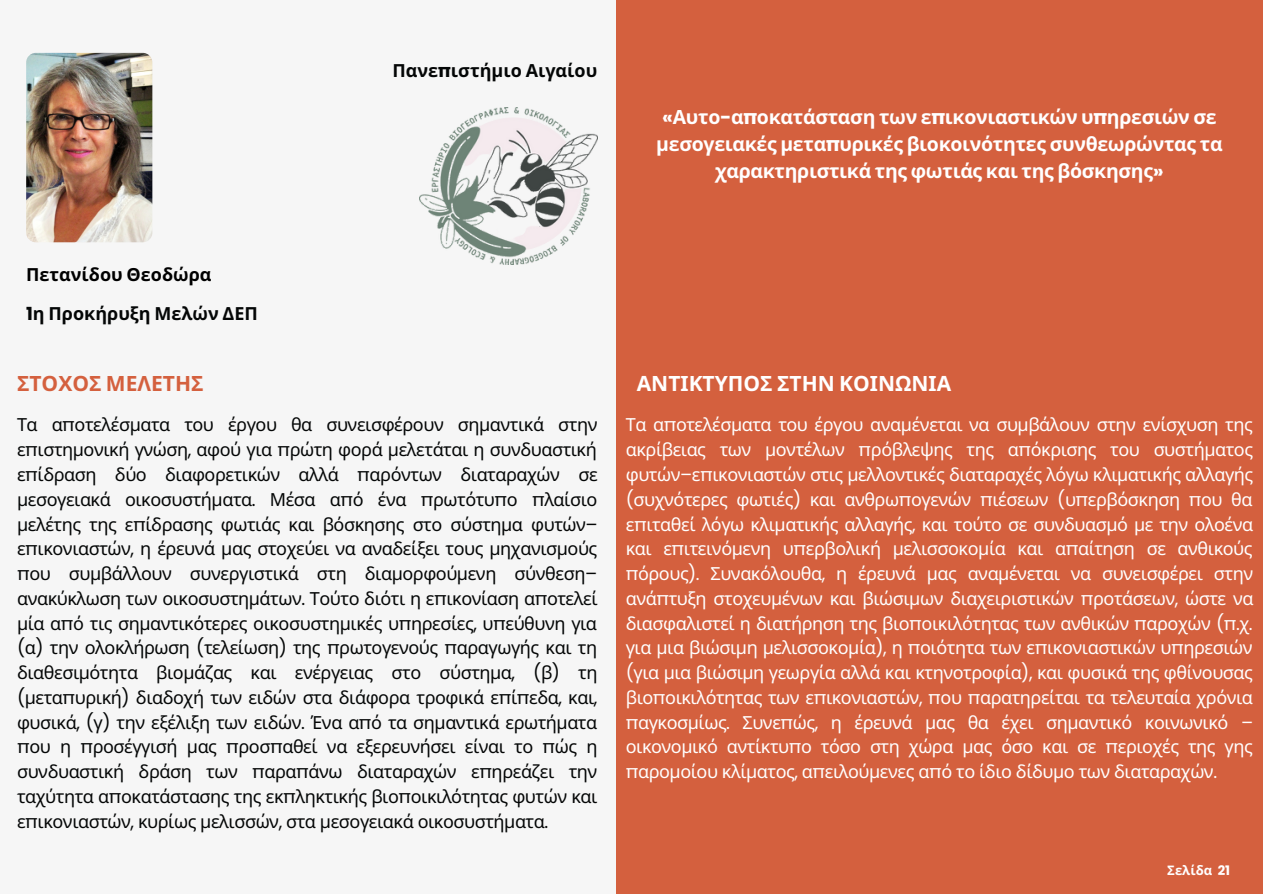
<style>
.page{position:relative;width:1263px;height:894px;background:#fff}
.page>*{position:absolute;margin:0;border:0;box-sizing:border-box;transform-origin:0 0}
.t1{font:700 21px "Noto Sans";color:#fff}
.t2{font:700 21px "Noto Sans";color:#d4603e}
.t3{font:700 19.5px/27px "Noto Sans";letter-spacing:-.015em;color:#fff;text-align:center}
.t4{font:18px/24.8px "Noto Sans";letter-spacing:-.025em;color:#040606;text-align:justify}
.t5{font:18px/24.8px "Noto Sans";letter-spacing:-.025em;color:#fff;text-align:justify}
.t6{font:700 18px "Noto Sans";color:#040606}
.t7{font:700 18px "Noto Sans";color:#000}
.t8{font:700 13.05px "Noto Sans";color:#fff}
.s1{font-family:"Poppins"}
</style>
<div class="page">
<div style="left:0;top:0;width:1263px;height:893px;background:#f6f6f6"></div>
<div style="left:616px;top:0;width:647px;height:893px;background:#d4603e"></div>
<img style="left:419px;top:107px;width:179px;height:157px">
<img style="left:26px;top:53px;width:126px;height:189px;border-radius:10px">
<p class="t7" style="left:26px;top:261px;width:187px">Πετανίδου Θεοδώρα</p>
<p class="t6" style="left:26px;top:300px;width:233px"><span class="s1">1</span>η Προκήρυξη Μελών ΔΕΠ</p>
<p class="t6" style="left:392px;top:58px;width:206px">Πανε<span class="s1">π</span>ιστήμιο Αιγαίου</p>
<p class="t3" style="left:656px;top:103px;width:568px"><span class="s1">«</span>Αυτο<span class="s1">-</span>α<span class="s1">π</span>οκατάσταση των ε<span class="s1">π</span>ικονιαστικών υ<span class="s1">π</span>ηρεσιών σε μεσογειακές μετα<span class="s1">π</span>υρικές βιοκοινότητες συνθεωρώντας τα χαρακτηριστικά της φωτιάς και της βόσκησης<span class="s1">»</span></p>
<p class="t2" style="left:17px;top:369px;width:188px">ΣΤΟΧΟΣ ΜΕΛΕΤΗΣ</p>
<p class="t1" style="left:637px;top:369px;width:316px">ΑΝΤΙΚΤΥΠΟΣ ΣΤΗΝ ΚΟΙΝΩΝΙΑ</p>
<p class="t4" style="left:17px;top:412px;width:582px">Τα α<span class="s1">π</span>οτελέσματα του έργου θα συνεισφέρουν σημαντικά στην ε<span class="s1">π</span>ιστημονική γνώση<span class="s1">,</span> αφού για <span class="s1">π</span>ρώτη φορά μελετάται η συνδυαστική ε<span class="s1">π</span>ίδραση δύο διαφορετικών αλλά <span class="s1">π</span>αρόντων διαταραχών σε μεσογειακά οικοσυστήματα<span class="s1">.</span> Μέσα α<span class="s1">π</span>ό ένα <span class="s1">π</span>ρωτότυ<span class="s1">π</span>ο <span class="s1">π</span>λαίσιο μελέτης της ε<span class="s1">π</span>ίδρασης φωτιάς και βόσκησης στο σύστημα φυτών<span class="s1">– </span>ε<span class="s1">π</span>ικονιαστών<span class="s1">,</span> η έρευνά μας στοχεύει να αναδείξει τους μηχανισμούς <span class="s1">π</span>ου συμβάλλουν συνεργιστικά στη διαμορφούμενη σύνθεση<span class="s1">– </span>ανακύκλωση των οικοσυστημάτων<span class="s1">.</span> Τούτο διότι η ε<span class="s1">π</span>ικονίαση α<span class="s1">π</span>οτελεί μία α<span class="s1">π</span>ό τις σημαντικότερες οικοσυστημικές υ<span class="s1">π</span>ηρεσίες<span class="s1">,</span> υ<span class="s1">π</span>εύθυνη για <span class="s1">(</span>α<span class="s1">)</span> την ολοκλήρωση <span class="s1">(</span>τελείωση<span class="s1">)</span> της <span class="s1">π</span>ρωτογενούς <span class="s1">π</span>αραγωγής και τη διαθεσιμότητα βιομάζας και ενέργειας στο σύστημα<span class="s1">, (</span>β<span class="s1">)</span> τη <span class="s1">(</span>μετα<span class="s1">π</span>υρική<span class="s1">)</span> διαδοχή των ειδών στα διάφορα τροφικά ε<span class="s1">π</span>ί<span class="s1">π</span>εδα<span class="s1">,</span> και<span class="s1">, </span>φυσικά<span class="s1">, (</span>γ<span class="s1">)</span> την εξέλιξη των ειδών<span class="s1">.</span> Ένα α<span class="s1">π</span>ό τα σημαντικά ερωτήματα <span class="s1">π</span>ου η <span class="s1">π</span>ροσέγγισή μας <span class="s1">π</span>ροσ<span class="s1">π</span>αθεί να εξερευνήσει είναι το <span class="s1">π</span>ώς η συνδυαστική δράση των <span class="s1">π</span>αρα<span class="s1">π</span>άνω διαταραχών ε<span class="s1">π</span>ηρεάζει την ταχύτητα α<span class="s1">π</span>οκατάστασης της εκ<span class="s1">π</span>ληκτικής βιο<span class="s1">π</span>οικιλότητας φυτών και ε<span class="s1">π</span>ικονιαστών<span class="s1">,</span> κυρίως μελισσών<span class="s1">,</span> στα μεσογειακά οικοσυστήματα<span class="s1">.</span></p>
<p class="t5" style="left:626px;top:412px;width:629px">Τα α<span class="s1">π</span>οτελέσματα του έργου αναμένεται να συμβάλουν στην ενίσχυση της ακρίβειας των μοντέλων <span class="s1">π</span>ρόβλεψης της α<span class="s1">π</span>όκρισης του συστήματος φυτών<span class="s1">–</span>ε<span class="s1">π</span>ικονιαστών στις μελλοντικές διαταραχές λόγω κλιματικής αλλαγής <span class="s1">(</span>συχνότερες φωτιές<span class="s1">)</span> και ανθρω<span class="s1">π</span>ογενών <span class="s1">π</span>ιέσεων <span class="s1">(</span>υ<span class="s1">π</span>ερβόσκηση <span class="s1">π</span>ου θα ε<span class="s1">π</span>ιταθεί λόγω κλιματικής αλλαγής<span class="s1">,</span> και τούτο σε συνδυασμό με την ολοένα και ε<span class="s1">π</span>ιτεινόμενη υ<span class="s1">π</span>ερβολική μελισσοκομία και α<span class="s1">π</span>αίτηση σε ανθικούς <span class="s1">π</span>όρους<span class="s1">).</span> Συνακόλουθα<span class="s1">,</span> η έρευνά μας αναμένεται να συνεισφέρει στην ανά<span class="s1">π</span>τυξη στοχευμένων και βιώσιμων διαχειριστικών <span class="s1">π</span>ροτάσεων<span class="s1">,</span> ώστε να διασφαλιστεί η διατήρηση της βιο<span class="s1">π</span>οικιλότητας των ανθικών <span class="s1">π</span>αροχών <span class="s1">(π.</span>χ<span class="s1">. </span>για μια βιώσιμη μελισσοκομία<span class="s1">),</span> η <span class="s1">π</span>οιότητα των ε<span class="s1">π</span>ικονιαστικών υ<span class="s1">π</span>ηρεσιών <span class="s1">(</span>για μια βιώσιμη γεωργία αλλά και κτηνοτροφία<span class="s1">),</span> και φυσικά της φθίνουσας βιο<span class="s1">π</span>οικιλότητας των ε<span class="s1">π</span>ικονιαστών<span class="s1">, π</span>ου <span class="s1">π</span>αρατηρείται τα τελευταία χρόνια <span class="s1">π</span>αγκοσμίως<span class="s1">.</span> Συνε<span class="s1">π</span>ώς<span class="s1">,</span> η έρευνά μας θα έχει σημαντικό κοινωνικό <span class="s1">– </span>οικονομικό αντίκτυ<span class="s1">π</span>ο τόσο στη χώρα μας όσο και σε <span class="s1">π</span>εριοχές της γης <span class="s1">π</span>αρομοίου κλίματος<span class="s1">,</span> α<span class="s1">π</span>ειλούμενες α<span class="s1">π</span>ό το ίδιο δίδυμο των διαταραχών<span class="s1">.</span></p>
<p class="t8" style="left:1167px;top:860px;width:64px">Σελίδα <span class="s1">21</span></p>
</div>
